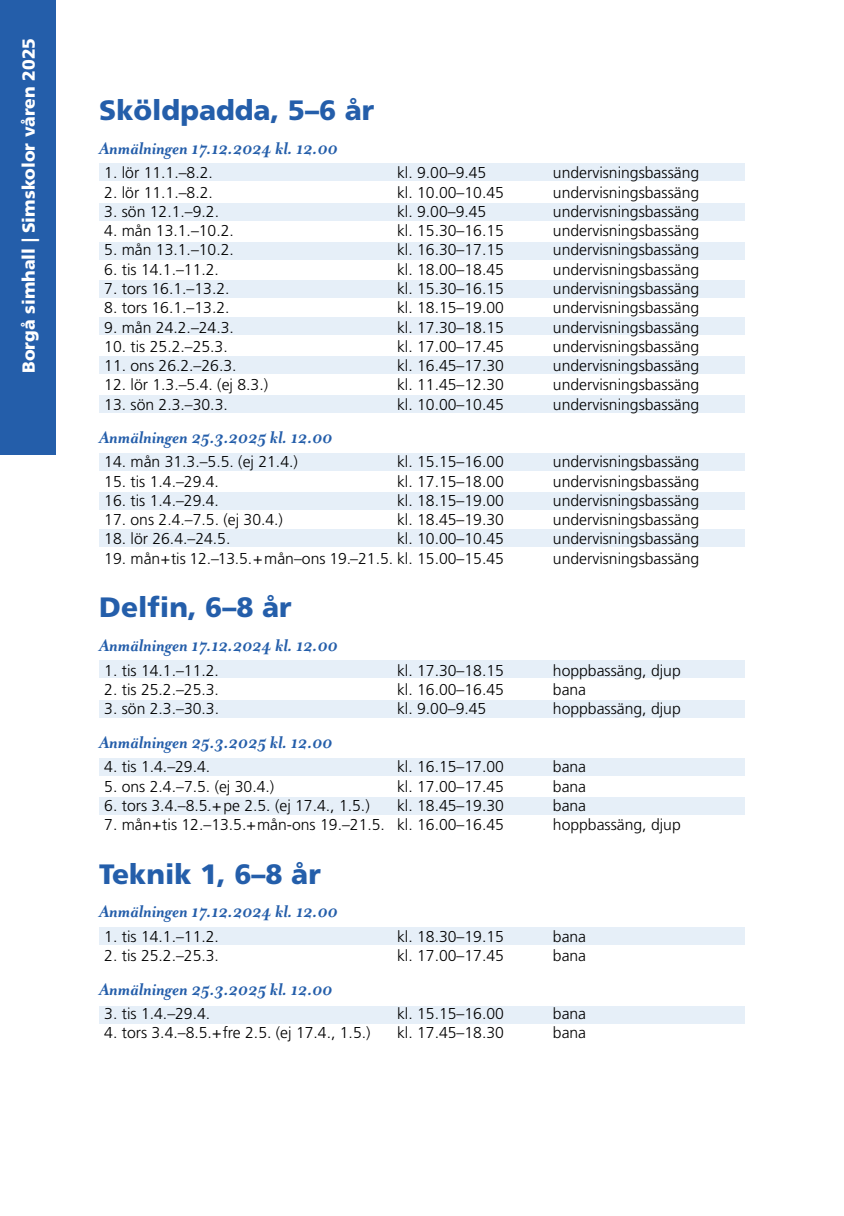
<style>
.page{position:relative;width:844px;height:1216px;background:#fff}
.page>*{position:absolute;margin:0;border:0;box-sizing:border-box;transform-origin:0 0}
.t1{font:900 28px "Frutiger LT Std";color:#245eaa}
.P_yläotsikko{font:italic 700 19.25px "Mrs Eaves OT";color:#245eaa}
.P_leipis{font:italic 700 19.25px "Mrs Eaves OT";color:#245eaa}
.t2{font:900 17.5px "Frutiger LT Std";color:#fff}
.P_leipis-2{font:300 15.75px "Frutiger LT Std";color:#000}
</style>
<div class="page">
<div style="left:99px;top:660px;width:645px;height:17px;background:#e6eff8"></div>
<div style="left:99px;top:699px;width:645px;height:18px;background:#e6eff8"></div>
<div style="left:99px;top:758px;width:645px;height:17px;background:#e6eff8"></div>
<div style="left:99px;top:797px;width:645px;height:17px;background:#e6eff8"></div>
<div style="left:99px;top:926px;width:645px;height:18px;background:#e6eff8"></div>
<div style="left:99px;top:1006px;width:645px;height:17px;background:#e6eff8"></div>
<div style="left:99px;top:164px;width:645px;height:17px;background:#e6eff8"></div>
<div style="left:99px;top:395px;width:645px;height:18px;background:#e6eff8"></div>
<div style="left:99px;top:203px;width:645px;height:18px;background:#e6eff8"></div>
<div style="left:99px;top:242px;width:645px;height:17px;background:#e6eff8"></div>
<div style="left:99px;top:454px;width:645px;height:17px;background:#e6eff8"></div>
<div style="left:99px;top:529px;width:645px;height:18px;background:#e6eff8"></div>
<div style="left:99px;top:280px;width:645px;height:18px;background:#e6eff8"></div>
<div style="left:99px;top:492px;width:645px;height:17px;background:#e6eff8"></div>
<div style="left:99px;top:356px;width:645px;height:17px;background:#e6eff8"></div>
<div style="left:99px;top:317px;width:645px;height:18px;background:#e6eff8"></div>
<div style="left:0;top:0;width:56px;height:454px;background:#245eaa"></div>
<p class="t2" style="left:18px;top:373px;width:336px;rotate:-90deg">Borgå simhall | Simskolor våren 2025</p>
<h2 class="t1" style="left:99px;top:93px;width:276px">Sköldpadda, 5–6 år</h2>
<p class="P_yläotsikko" style="left:99px;top:138px;width:240px">Anmälningen 17.12.2024 kl. 12.00</p>
<p class="P_leipis-2" style="left:104px;top:164px;width:110px">1. lör 11.1.–8.2.</p>
<p class="P_leipis-2" style="left:397px;top:164px;width:91px">kl. 9.00–9.45</p>
<p class="P_leipis-2" style="left:552px;top:164px;width:148px">undervisningsbassäng</p>
<p class="P_leipis-2" style="left:104px;top:183px;width:110px">2. lör 11.1.–8.2.</p>
<p class="P_leipis-2" style="left:397px;top:183px;width:108px">kl. 10.00–10.45</p>
<p class="P_leipis-2" style="left:552px;top:183px;width:148px">undervisningsbassäng</p>
<p class="P_leipis-2" style="left:104px;top:202px;width:116px">3. sön 12.1.–9.2.</p>
<p class="P_leipis-2" style="left:397px;top:202px;width:91px">kl. 9.00–9.45</p>
<p class="P_leipis-2" style="left:552px;top:202px;width:148px">undervisningsbassäng</p>
<p class="P_leipis-2" style="left:104px;top:222px;width:131px">4. mån 13.1.–10.2.</p>
<p class="P_leipis-2" style="left:397px;top:222px;width:108px">kl. 15.30–16.15</p>
<p class="P_leipis-2" style="left:552px;top:222px;width:148px">undervisningsbassäng</p>
<p class="P_leipis-2" style="left:104px;top:241px;width:131px">5. mån 13.1.–10.2.</p>
<p class="P_leipis-2" style="left:397px;top:241px;width:108px">kl. 16.30–17.15</p>
<p class="P_leipis-2" style="left:552px;top:241px;width:148px">undervisningsbassäng</p>
<p class="P_leipis-2" style="left:104px;top:260px;width:116px">6. tis 14.1.–11.2.</p>
<p class="P_leipis-2" style="left:397px;top:260px;width:108px">kl. 18.00–18.45</p>
<p class="P_leipis-2" style="left:552px;top:260px;width:148px">undervisningsbassäng</p>
<p class="P_leipis-2" style="left:104px;top:279px;width:127px">7. tors 16.1.–13.2.</p>
<p class="P_leipis-2" style="left:397px;top:279px;width:108px">kl. 15.30–16.15</p>
<p class="P_leipis-2" style="left:552px;top:279px;width:148px">undervisningsbassäng</p>
<p class="P_leipis-2" style="left:104px;top:299px;width:127px">8. tors 16.1.–13.2.</p>
<p class="P_leipis-2" style="left:397px;top:299px;width:108px">kl. 18.15–19.00</p>
<p class="P_leipis-2" style="left:552px;top:299px;width:148px">undervisningsbassäng</p>
<p class="P_leipis-2" style="left:104px;top:318px;width:131px">9. mån 24.2.–24.3.</p>
<p class="P_leipis-2" style="left:397px;top:318px;width:108px">kl. 17.30–18.15</p>
<p class="P_leipis-2" style="left:552px;top:318px;width:148px">undervisningsbassäng</p>
<p class="P_leipis-2" style="left:104px;top:337px;width:125px">10. tis 25.2.–25.3.</p>
<p class="P_leipis-2" style="left:397px;top:337px;width:108px">kl. 17.00–17.45</p>
<p class="P_leipis-2" style="left:552px;top:337px;width:148px">undervisningsbassäng</p>
<p class="P_leipis-2" style="left:104px;top:356px;width:134px">11. ons 26.2.–26.3.</p>
<p class="P_leipis-2" style="left:397px;top:356px;width:108px">kl. 16.45–17.30</p>
<p class="P_leipis-2" style="left:552px;top:356px;width:148px">undervisningsbassäng</p>
<p class="P_leipis-2" style="left:104px;top:376px;width:165px">12. lör 1.3.–5.4. (ej 8.3.)</p>
<p class="P_leipis-2" style="left:397px;top:376px;width:108px">kl. 11.45–12.30</p>
<p class="P_leipis-2" style="left:552px;top:376px;width:148px">undervisningsbassäng</p>
<p class="P_leipis-2" style="left:104px;top:395px;width:125px">13. sön 2.3.–30.3.</p>
<p class="P_leipis-2" style="left:397px;top:395px;width:108px">kl. 10.00–10.45</p>
<p class="P_leipis-2" style="left:552px;top:395px;width:148px">undervisningsbassäng</p>
<p class="P_leipis" style="left:99px;top:427px;width:234px">Anmälningen 25.3.2025 kl. 12.00</p>
<p class="P_leipis-2" style="left:104px;top:453px;width:195px">14. mån 31.3.–5.5. (ej 21.4.)</p>
<p class="P_leipis-2" style="left:397px;top:453px;width:108px">kl. 15.15–16.00</p>
<p class="P_leipis-2" style="left:552px;top:453px;width:148px">undervisningsbassäng</p>
<p class="P_leipis-2" style="left:104px;top:472px;width:116px">15. tis 1.4.–29.4.</p>
<p class="P_leipis-2" style="left:397px;top:472px;width:108px">kl. 17.15–18.00</p>
<p class="P_leipis-2" style="left:552px;top:472px;width:148px">undervisningsbassäng</p>
<p class="P_leipis-2" style="left:104px;top:491px;width:116px">16. tis 1.4.–29.4.</p>
<p class="P_leipis-2" style="left:397px;top:491px;width:108px">kl. 18.15–19.00</p>
<p class="P_leipis-2" style="left:552px;top:491px;width:148px">undervisningsbassäng</p>
<p class="P_leipis-2" style="left:104px;top:511px;width:180px">17. ons 2.4.–7.5. (ej 30.4.)</p>
<p class="P_leipis-2" style="left:397px;top:511px;width:108px">kl. 18.45–19.30</p>
<p class="P_leipis-2" style="left:552px;top:511px;width:148px">undervisningsbassäng</p>
<p class="P_leipis-2" style="left:104px;top:530px;width:128px">18. lör 26.4.–24.5.</p>
<p class="P_leipis-2" style="left:397px;top:530px;width:108px">kl. 10.00–10.45</p>
<p class="P_leipis-2" style="left:552px;top:530px;width:148px">undervisningsbassäng</p>
<p class="P_leipis-2" style="left:104px;top:549px;width:401px">19. mån+tis 12.–13.5.+mån–ons 19.–21.5. kl. 15.00–15.45</p>
<p class="P_leipis-2" style="left:552px;top:549px;width:148px">undervisningsbassäng</p>
<h2 class="t1" style="left:99px;top:590px;width:194px">Delfin, 6–8 år</h2>
<p class="P_yläotsikko" style="left:99px;top:635px;width:240px">Anmälningen 17.12.2024 kl. 12.00</p>
<p class="P_leipis-2" style="left:104px;top:661px;width:116px">1. tis 14.1.–11.2.</p>
<p class="P_leipis-2" style="left:397px;top:661px;width:108px">kl. 17.30–18.15</p>
<p class="P_leipis-2" style="left:552px;top:661px;width:129px">hoppbassäng, djup</p>
<p class="P_leipis-2" style="left:104px;top:680px;width:116px">2. tis 25.2.–25.3.</p>
<p class="P_leipis-2" style="left:397px;top:680px;width:108px">kl. 16.00–16.45</p>
<p class="P_leipis-2" style="left:552px;top:680px;width:35px">bana</p>
<p class="P_leipis-2" style="left:104px;top:699px;width:116px">3. sön 2.3.–30.3.</p>
<p class="P_leipis-2" style="left:397px;top:699px;width:91px">kl. 9.00–9.45</p>
<p class="P_leipis-2" style="left:552px;top:699px;width:129px">hoppbassäng, djup</p>
<p class="P_yläotsikko" style="left:99px;top:732px;width:234px">Anmälningen 25.3.2025 kl. 12.00</p>
<p class="P_leipis-2" style="left:104px;top:758px;width:107px">4. tis 1.4.–29.4.</p>
<p class="P_leipis-2" style="left:397px;top:758px;width:108px">kl. 16.15–17.00</p>
<p class="P_leipis-2" style="left:552px;top:758px;width:35px">bana</p>
<p class="P_leipis-2" style="left:104px;top:777px;width:171px">5. ons 2.4.–7.5. (ej 30.4.)</p>
<p class="P_leipis-2" style="left:397px;top:777px;width:108px">kl. 17.00–17.45</p>
<p class="P_leipis-2" style="left:552px;top:777px;width:35px">bana</p>
<p class="P_leipis-2" style="left:104px;top:796px;width:267px">6. tors 3.4.–8.5.+pe 2.5. (ej 17.4., 1.5.)</p>
<p class="P_leipis-2" style="left:397px;top:796px;width:108px">kl. 18.45–19.30</p>
<p class="P_leipis-2" style="left:552px;top:796px;width:35px">bana</p>
<p class="P_leipis-2" style="left:104px;top:815px;width:401px">7. mån+tis 12.–13.5.+mån-ons 19.–21.5. kl. 16.00–16.45</p>
<p class="P_leipis-2" style="left:552px;top:815px;width:129px">hoppbassäng, djup</p>
<h2 class="t1" style="left:99px;top:857px;width:223px">Teknik 1, 6–8 år</h2>
<p class="P_yläotsikko" style="left:99px;top:901px;width:240px">Anmälningen 17.12.2024 kl. 12.00</p>
<p class="P_leipis-2" style="left:104px;top:927px;width:116px">1. tis 14.1.–11.2.</p>
<p class="P_leipis-2" style="left:397px;top:927px;width:108px">kl. 18.30–19.15</p>
<p class="P_leipis-2" style="left:552px;top:927px;width:35px">bana</p>
<p class="P_leipis-2" style="left:104px;top:946px;width:116px">2. tis 25.2.–25.3.</p>
<p class="P_leipis-2" style="left:397px;top:946px;width:108px">kl. 17.00–17.45</p>
<p class="P_leipis-2" style="left:552px;top:946px;width:35px">bana</p>
<p class="P_yläotsikko" style="left:99px;top:978px;width:234px">Anmälningen 25.3.2025 kl. 12.00</p>
<p class="P_leipis-2" style="left:104px;top:1004px;width:107px">3. tis 1.4.–29.4.</p>
<p class="P_leipis-2" style="left:397px;top:1004px;width:108px">kl. 15.15–16.00</p>
<p class="P_leipis-2" style="left:552px;top:1004px;width:35px">bana</p>
<p class="P_leipis-2" style="left:104px;top:1024px;width:268px">4. tors 3.4.–8.5.+fre 2.5. (ej 17.4., 1.5.)</p>
<p class="P_leipis-2" style="left:397px;top:1024px;width:108px">kl. 17.45–18.30</p>
<p class="P_leipis-2" style="left:552px;top:1024px;width:35px">bana</p>
</div>
